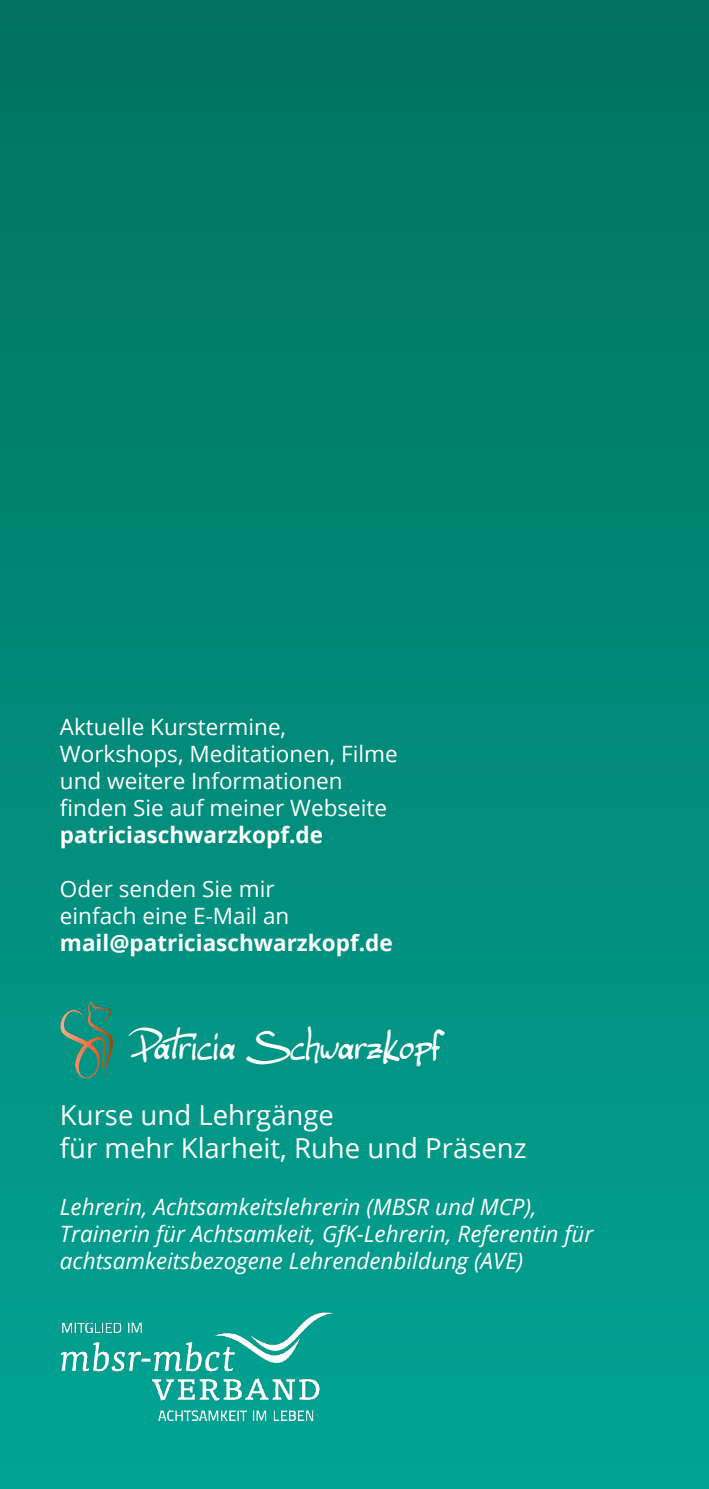
<style>
.page{position:relative;width:709px;height:1489px;background:#fff}
.page>*{position:absolute;margin:0;border:0;box-sizing:border-box;transform-origin:0 0}
.t1{font:35.5px "Ellianarelle's Path";color:#fff}
.t2{font:27.5px/33px "Open Sans";color:#fff}
.t3{font:italic 22.5px/27px "Open Sans";color:#fff}
.t4{font:22.5px/27px "Open Sans";color:#fff}
.t5{font:700 22.5px "Open Sans";color:#fff}
</style>
<div class="page">
<div style="left:0;top:0;width:709px;height:1488px;background:linear-gradient(to bottom,#017260,#02a394)"></div>
<svg style="left:60px;top:1001px;width:54px;height:77px;background:#2a8d77"></svg>
<img style="left:46px;top:1305px;width:291px;height:133px">
<p class="t4" style="left:60px;top:713px;width:339px">Aktuelle Kurstermine,<br>Workshops, Meditationen, Filme und weitere Informationen finden Sie auf meiner Webseite</p>
<p class="t5" style="left:60px;top:819px;width:265px">patriciaschwarzkopf.de</p>
<p class="t4" style="left:60px;top:875px;width:216px">Oder senden Sie mir</p>
<p class="t4" style="left:60px;top:902px;width:231px">einfach eine E-Mail an</p>
<p class="t5" style="left:60px;top:927px;width:334px">mail@patriciaschwarzkopf.de</p>
<p class="t1" style="left:129px;top:1026px;width:312px">Patricia Schwarzkopf</p>
<p class="t2" style="left:60px;top:1097px;width:468px">Kurse und Lehrgänge<br>für mehr Klarheit, Ruhe und Präsenz</p>
<p class="t3" style="left:60px;top:1192px;width:535px">Lehrerin, Achtsamkeitslehrerin (MBSR und MCP),<br>Trainerin für Achtsamkeit, GfK-Lehrerin, Referentin für achtsamkeitsbezogene Lehrendenbildung (AVE)</p>
</div>
